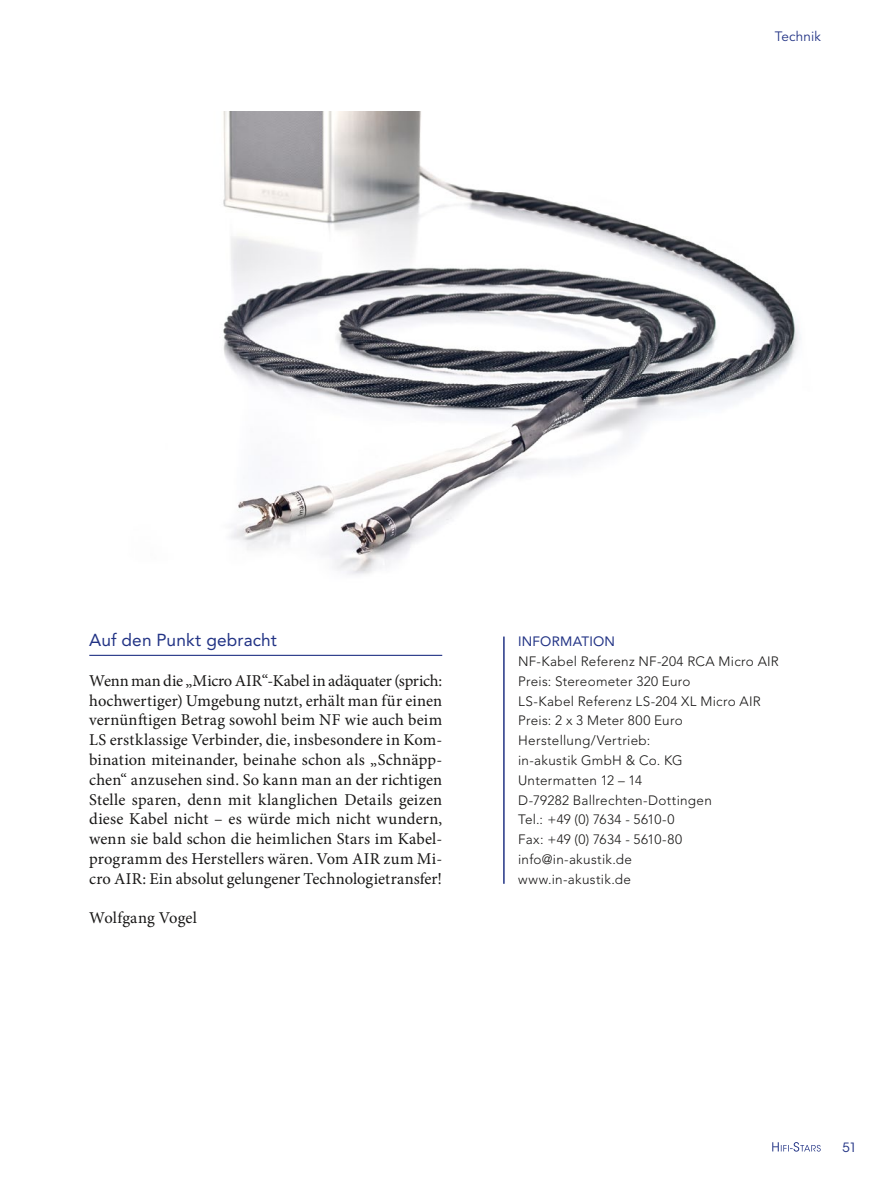
<style>
.page{position:relative;width:893px;height:1191px;background:#fff}
.page>*{position:absolute;margin:0;border:0;box-sizing:border-box;transform-origin:0 0}
.t1{font:17.25px "Avenir LT Std";letter-spacing:.005em;color:#223385}
.t2{font:16.5px/19.8px "Minion Pro";letter-spacing:.005em;color:#181716;text-align:justify}
.t3{font:300 13.5px/19.8px "Avenir LT Std";letter-spacing:.02em;color:#181716}
.t4{font:13.5px "Avenir LT Std";letter-spacing:.015em;color:#223385}
.t5{font:13.5px "Avenir LT Std";letter-spacing:.01em;color:#223385}
.t6{font:12.75px "ITC Avant Garde Std";color:#223385}
</style>
<div class="page">
<hr style="left:503px;top:636px;width:2px;height:247px;background:#223385">
<img style="left:223px;top:112px;width:578px;height:463px">
<hr style="left:89px;top:655px;width:353px;height:1px;background:#223385">
<svg style="left:772px;top:1142px;width:49px;height:9px"></svg>
<p class="t5" style="left:775px;top:29px;width:48px">Technik</p>
<p class="t1" style="left:89px;top:630px;width:189px">Auf den Punkt gebracht</p>
<p class="t2" style="left:89px;top:671px;width:354px">Wenn man die „Micro AIR“-Kabel in adäquater (sprich: hochwertiger) Umgebung nutzt, erhält man für einen vernünftigen Betrag sowohl beim NF wie auch beim LS erstklassige Verbinder, die, insbesondere in Kom&shy;bination miteinander, beinahe schon als „Schnäpp&shy;chen“ anzusehen sind. So kann man an der richtigen Stelle sparen, denn mit klanglichen Details geizen diese Kabel nicht – es würde mich nicht wundern, wenn sie bald schon die heimlichen Stars im Kabel&shy;programm des Herstellers wären. Vom AIR zum Mi&shy;cro AIR: Ein absolut gelungener Technologietransfer!</p>
<p class="t2" style="left:89px;top:908px;width:109px">Wolfgang Vogel</p>
<p class="t4" style="left:518px;top:634px;width:98px">INFORMATION</p>
<p class="t3" style="left:518px;top:651px;width:262px">NF-Kabel Referenz NF-204 RCA Micro AIR<br>Preis: Stereometer 320 Euro<br>LS-Kabel Referenz LS-204 XL Micro AIR<br>Preis: 2 x 3 Meter 800 Euro<br>Herstellung/Vertrieb:<br>in-akustik GmbH &amp; Co. KG<br>Untermatten 12 – 14<br>D-79282 Ballrechten-Dottingen<br>Tel.: +49 (0) 7634 - 5610-0<br>Fax: +49 (0) 7634 - 5610-80 info@in-akustik.de<br>www.in-akustik.de</p>
<p class="t6" style="left:843px;top:1139px;width:16px">51</p>
</div>
